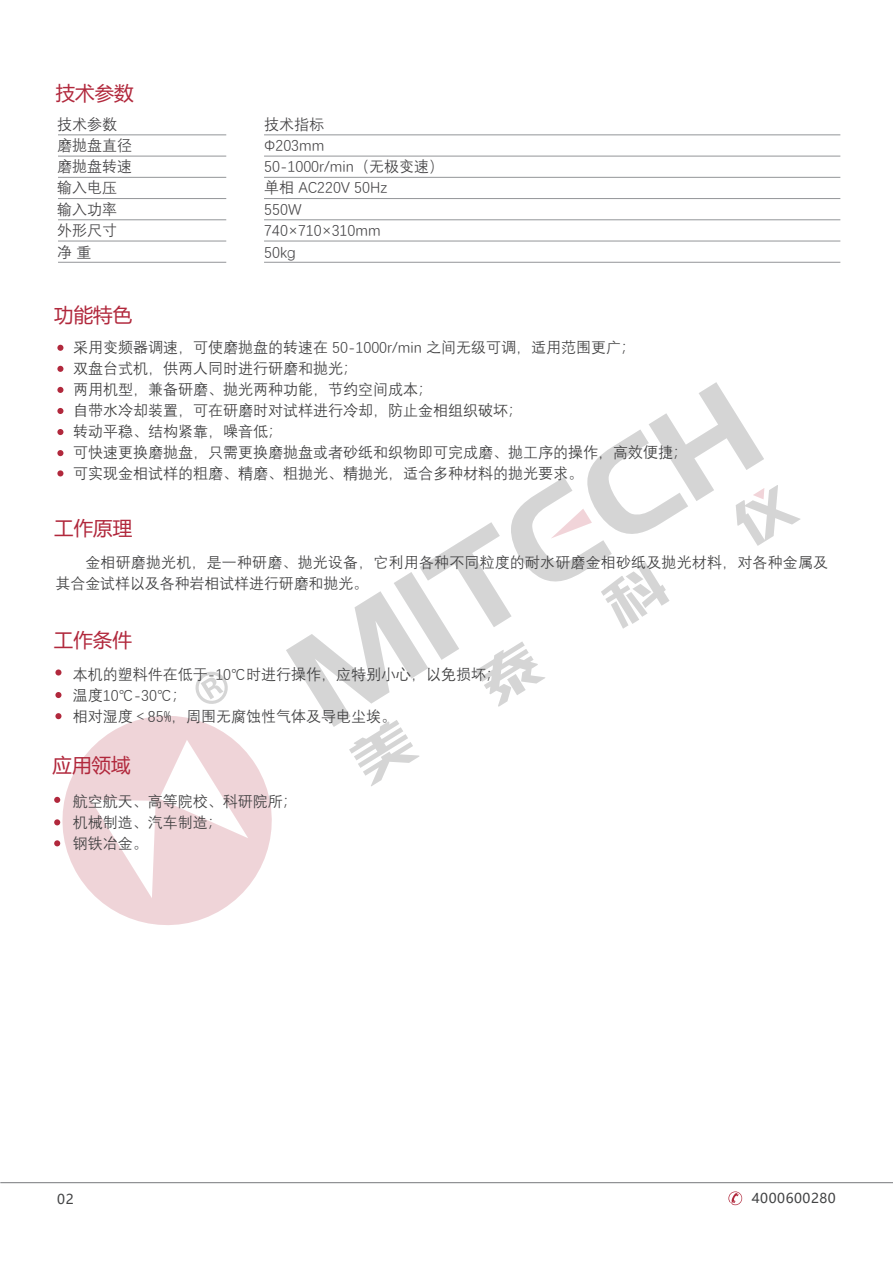
<style>
.page{position:relative;width:893px;height:1263px;background:#fff}
.page>*{position:absolute;margin:0;border:0;box-sizing:border-box;transform-origin:0 0}
.t1{font:19.5px "Microsoft Ya Hei";color:#b1283c}
.t2{font:15px/21px "Deng Xian";color:#3e3e3f}
.t3{font:15px/21px "Deng Xian";color:#424143}
.t4{font:14.85px/21px "Deng Xian";letter-spacing:.02em;color:#3e3e3f}
.t5{font:13.5px "Microsoft Ya Hei";letter-spacing:.04em;color:#424344}
</style>
<div class="page">
<svg style="left:349px;top:485px;width:452px;height:301px"></svg>
<svg style="left:286px;top:382px;width:478px;height:345px"></svg>
<svg style="left:195px;top:672px;width:33px;height:32px"></svg>
<svg style="left:728px;top:1191px;width:14px;height:14px"></svg>
<svg style="left:57px;top:345px;width:6px;height:6px"></svg>
<svg style="left:57px;top:366px;width:6px;height:6px"></svg>
<svg style="left:57px;top:387px;width:6px;height:6px"></svg>
<svg style="left:57px;top:408px;width:6px;height:6px"></svg>
<svg style="left:57px;top:429px;width:6px;height:6px"></svg>
<svg style="left:57px;top:450px;width:6px;height:6px"></svg>
<svg style="left:57px;top:470px;width:6px;height:6px"></svg>
<svg style="left:55px;top:669px;width:6px;height:6px"></svg>
<svg style="left:55px;top:692px;width:6px;height:6px"></svg>
<svg style="left:54px;top:713px;width:218px;height:212px"></svg>
<hr style="left:58px;top:135px;width:168px;height:1px;background:#939598">
<hr style="left:58px;top:177px;width:168px;height:1px;background:#939598">
<hr style="left:58px;top:156px;width:168px;height:1px;background:#939598">
<hr style="left:264px;top:135px;width:576px;height:1px;background:#939598">
<hr style="left:264px;top:156px;width:576px;height:1px;background:#939598">
<hr style="left:264px;top:177px;width:576px;height:1px;background:#939598">
<hr style="left:264px;top:198px;width:576px;height:1px;background:#939598">
<hr style="left:58px;top:262px;width:168px;height:1px;background:#939598">
<hr style="left:264px;top:262px;width:576px;height:1px;background:#939598">
<hr style="left:58px;top:220px;width:168px;height:1px;background:#939598">
<hr style="left:58px;top:198px;width:168px;height:1px;background:#939598">
<hr style="left:264px;top:220px;width:576px;height:1px;background:#939598">
<hr style="left:58px;top:241px;width:168px;height:1px;background:#939598">
<hr style="left:264px;top:241px;width:576px;height:1px;background:#939598">
<h1 class="t1" style="left:56px;top:79px;width:80px">技术参数</h1>
<p class="t3" style="left:57px;top:113px;width:61px">技术参数</p>
<p class="t3" style="left:264px;top:113px;width:61px">技术指标</p>
<p class="t3" style="left:57px;top:156px;width:77px">磨抛盘转速</p>
<p class="t3" style="left:57px;top:135px;width:77px">磨抛盘直径</p>
<p class="t3" style="left:264px;top:135px;width:181px">Φ203mm<br>50-1000r/min（无极变速）</p>
<p class="t3" style="left:57px;top:176px;width:62px">输入电压</p>
<p class="t3" style="left:264px;top:176px;width:125px">单相 AC220V 50Hz</p>
<p class="t3" style="left:57px;top:198px;width:62px">输入功率</p>
<p class="t3" style="left:264px;top:198px;width:39px">550W</p>
<p class="t3" style="left:57px;top:219px;width:62px">外形尺寸</p>
<p class="t3" style="left:264px;top:219px;width:118px">740×710×310mm</p>
<p class="t3" style="left:57px;top:241px;width:36px">净 重</p>
<p class="t3" style="left:264px;top:241px;width:33px">50kg</p>
<h1 class="t1" style="left:54px;top:302px;width:80px">功能特色</h1>
<p class="t2" style="left:73px;top:336px;width:616px">采用变频器调速，可使磨抛盘的转速在 50-1000r/min 之间无级可调，适用范围更广；<br>双盘台式机，供两人同时进行研磨和抛光；<br>两用机型，兼备研磨、抛光两种功能，节约空间成本；<br>自带水冷却装置，可在研磨时对试样进行冷却，防止金相组织破坏；<br>转动平稳、结构紧靠，噪音低；<br>可快速更换磨抛盘，只需更换磨抛盘或者砂纸和织物即可完成磨、抛工序的操作，高效便捷；可实现金相试样的粗磨、精磨、粗抛光、精抛光，适合多种材料的抛光要求。</p>
<h1 class="t1" style="left:54px;top:515px;width:80px">工作原理</h1>
<p class="t4" style="left:56px;top:551px;width:774px;text-indent:30px">金相研磨抛光机，是一种研磨、抛光设备，它利用各种不同粒度的耐水研磨金相砂纸及抛光材料，对各种金属及其合金试样以及各种岩相试样进行研磨和抛光。</p>
<h1 class="t1" style="left:54px;top:626px;width:80px">工作条件</h1>
<p class="t2" style="left:73px;top:663px;width:430px">本机的塑料件在低于-10℃时进行操作，应特别小心，以免损坏；温度10℃-30℃；<br>相对湿度＜85%，周围无腐蚀性气体及导电尘埃。</p>
<h1 class="t1" style="left:53px;top:752px;width:79px">应用领域</h1>
<p class="t2" style="left:73px;top:790px;width:226px">航空航天、高等院校、科研院所；机械制造、汽车制造；<br>钢铁冶金。</p>
<p class="t5" style="left:57px;top:1190px;width:18px">02</p>
<p class="t5" style="left:752px;top:1189px;width:85px">4000600280</p>
</div>
